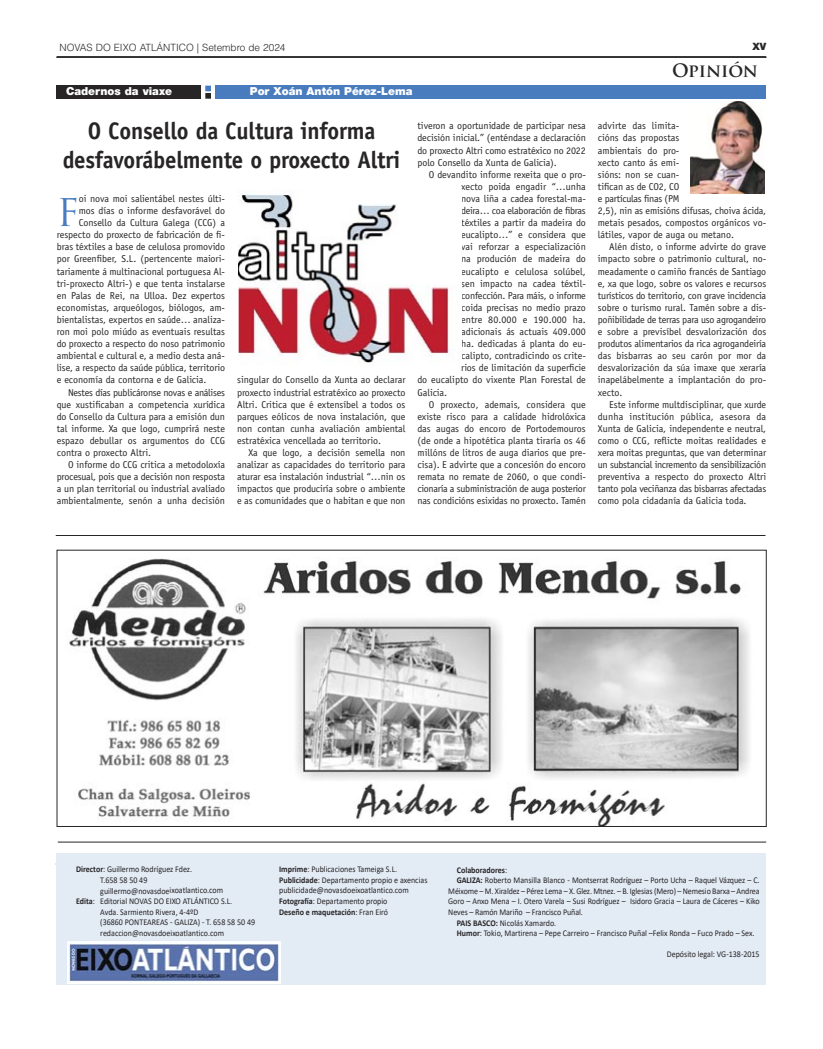
<style>
.page{position:relative;width:823px;height:1049px;background:#fff}
.page>*{position:absolute;margin:0;border:0;box-sizing:border-box;transform-origin:0 0}
.t1{font:37.2px "Trajan Pro";color:#487cbe}
.t2{font:700 24px/29.4px "Officina Sans Std";letter-spacing:-.01em;color:#272526;text-align:center;scale:.95 1}
.t3{font:700 18px "Trajan Pro";letter-spacing:-.005em;color:#272526}
.t4{font:900 11px "Helvetica Neue LT";color:#fff}
.t5{font:10px/12.1px "Officina Sans Std";color:#272526;text-align:justify}
.t6{font:300 10px "Helvetica LT Std";color:#272526}
.t7{font:10px "Officina Sans Std";letter-spacing:-.025em;color:#272526}
.t8{font:10px "Officina Sans Std";letter-spacing:-.02em;color:#272526}
.t9{font:900 10px "Helvetica Neue LT";color:#272526}
.t10{font:8.8px/10.6px "Calibri";color:#272526;scale:.91 1}
.t11{font:700 8.8px "Calibri";color:#272526;scale:.91 1}
.s1{font-weight:700}
.s2{font-weight:400}
</style>
<div class="page">
<div style="left:56px;top:86px;width:145px;height:13px;background:#272526"></div>
<div style="left:215px;top:85px;width:550px;height:14px;background:#487cbe"></div>
<svg style="left:205px;top:86px;width:6px;height:13px"></svg>
<hr style="left:57px;top:56px;width:708px;height:1px;background:#272526">
<hr style="left:56px;top:57px;width:710px;height:1px;background:#272526">
<img style="left:690px;top:101px;width:73px;height:92px">
<hr style="left:56px;top:864px;width:707px;height:1px;background:#272526">
<div style="left:57px;top:854px;width:708px;height:131px;background:#e3ebf5"></div>
<img style="left:68px;top:941px;width:213px;height:42px">
<hr style="left:58px;top:841px;width:707px;height:1px;background:#272526">
<img style="left:69px;top:558px;width:681px;height:267px">
<div style="left:57px;top:550px;width:709px;height:277px;border:1px solid #272526"></div>
<hr style="left:56px;top:535px;width:709px;height:1px;background:#272526">
<img style="left:238px;top:193px;width:213px;height:170px">
<p class="t6" style="left:59px;top:41px;width:227px">NOVAS DO EIXO ATLÁNTICO | Setembro de 2024</p>
<p class="t9" style="left:752px;top:42px;width:15px">XV</p>
<p class="t3" style="left:671px;top:60px;width:87px">Opinión</p>
<p class="t4" style="left:250px;top:87px;width:164px">Por Xoán Antón Pérez-Lema</p>
<p class="t2" style="left:63px;top:118px;width:357px">O Consello da Cultura informa desfavorábelmente o proxecto Altri</p>
<p class="t4" style="left:66px;top:87px;width:107px">Cadernos da viaxe</p>
<p class="t5" style="left:417px;top:121px;width:170px">tiveron a oportunidade de participar nesa decisión inicial.” (enténdase a declaración do proxecto Altri como estratéxico no 2022 polo Consello da Xunta de Galicia).</p>
<p class="t5" style="left:428px;top:169px;width:158px">O devandito informe rexeita que o pro-</p>
<p class="t5" style="left:461px;top:181px;width:126px">xecto poida engadir “…unha</p>
<p class="t5" style="left:461px;top:193px;width:126px">nova liña a cadea forestal-ma-</p>
<p class="t7" style="left:461px;top:207px;width:126px">deira… coa elaboración de fibras</p>
<p class="t5" style="left:461px;top:217px;width:126px">téxtiles a partir da madeira do</p>
<p class="t5" style="left:461px;top:230px;width:126px">eucalipto…” e considera que</p>
<p class="t5" style="left:461px;top:242px;width:126px">vai reforzar a especialización</p>
<p class="t5" style="left:461px;top:254px;width:126px">na produción de madeira do</p>
<p class="t5" style="left:461px;top:266px;width:126px">eucalipto e celulosa solúbel,</p>
<p class="t5" style="left:461px;top:278px;width:126px">sen impacto na cadea téxtil-</p>
<p class="t8" style="left:461px;top:291px;width:126px">confección. Para máis, o informe</p>
<p class="t5" style="left:461px;top:302px;width:126px">coida precisas no medio prazo</p>
<p class="t5" style="left:461px;top:314px;width:126px">entre 80.000 e 190.000 ha.</p>
<p class="t5" style="left:461px;top:326px;width:126px">adicionais ás actuais 409.000</p>
<p class="t5" style="left:461px;top:338px;width:126px">ha. dedicadas á planta do eu-</p>
<p class="t5" style="left:461px;top:351px;width:126px">calipto, contradicindo os crite-</p>
<p class="t5" style="left:461px;top:363px;width:126px">rios de limitación da superficie</p>
<p class="t5" style="left:417px;top:375px;width:170px">do eucalipto do vixente Plan Forestal de</p>
<p class="t5" style="left:417px;top:387px;width:31px">Galicia.</p>
<p class="t5" style="left:417px;top:399px;width:170px;text-indent:11px">O proxecto, ademais, considera que existe risco para a calidade hidrolóxica das augas do encoro de Portodemouros (de onde a hipotética planta tiraría os 46 millóns de litros de auga diarios que pre&shy;cisa). E advirte que a concesión do encoro remata no remate de 2060, o que condi&shy;cionaría a subministración de auga posterior nas condicións esixidas no proxecto. Tamén</p>
<p class="t5" style="left:597px;top:121px;width:170px;text-align:left">advirte das limita-<br>cións das propostas<br>ambientais do pro-<br>xecto canto ás emi-<br>sións: non se cuan-<br>tifican as de CO2, CO<br>e partículas finas (PM<br>2,5), nin as emisións difusas, choiva ácida, metais pesados, compostos orgánicos vo&shy;látiles, vapor de auga ou metano.</p>
<p class="t5" style="left:597px;top:242px;width:170px;text-indent:11px">Alén disto, o informe advirte do grave impacto sobre o patrimonio cultural, no&shy;meadamente o camiño francés de Santiago e, xa que logo, sobre os valores e recursos turísticos do territorio, con grave incidencia sobre o turismo rural. Tamén sobre a dis&shy;poñibilidade de terras para uso agrogandeiro e sobre a previsíbel desvalorización dos produtos alimentarios da rica agrogandeiría das bisbarras ao seu carón por mor da desvalorización da súa imaxe que xeraría inapelábelmente a implantación do pro&shy;xecto.</p>
<p class="t5" style="left:597px;top:399px;width:170px;text-indent:11px">Este informe multdisciplinar, que xurde dunha institución pública, asesora da Xunta de Galicia, independente e neutral, como o CCG, reflicte moitas realidades e xera moitas preguntas, que van determinar un substancial incremento da sensibilización preventiva a respecto do proxecto Altri tanto pola veciñanza das bisbarras afectadas como pola cidadanía da Galicia toda.</p>
<p class="t1" style="left:57px;top:191px;width:24px">F</p>
<p class="t5" style="left:79px;top:193px;width:148px">oi nova moi salientábel nestes últi-</p>
<p class="t5" style="left:79px;top:205px;width:148px">mos días o informe desfavorável do</p>
<p class="t5" style="left:79px;top:217px;width:148px">Consello da Cultura Galega (CCG) a</p>
<p class="t5" style="left:57px;top:230px;width:170px">respecto do proxecto de fabricación de fi-</p>
<p class="t5" style="left:57px;top:242px;width:170px">bras téxtiles a base de celulosa promovido</p>
<p class="t5" style="left:57px;top:254px;width:170px">por Greenfiber, S.L. (pertencente maiori-</p>
<p class="t5" style="left:57px;top:266px;width:170px">tariamente á multinacional portuguesa Al-</p>
<p class="t5" style="left:57px;top:278px;width:170px">tri-proxecto Altri-) e que tenta instalarse</p>
<p class="t5" style="left:57px;top:290px;width:170px">en Palas de Rei, na Ulloa. Dez expertos</p>
<p class="t5" style="left:57px;top:302px;width:170px">economistas, arqueólogos, biólogos, am-</p>
<p class="t5" style="left:57px;top:314px;width:170px">bientalistas, expertos en saúde… analiza-</p>
<p class="t5" style="left:57px;top:326px;width:170px">ron moi polo miúdo as eventuais resultas</p>
<p class="t5" style="left:57px;top:338px;width:170px">do proxecto a respecto do noso patrimonio</p>
<p class="t5" style="left:57px;top:351px;width:170px">ambiental e cultural e, a medio desta aná-</p>
<p class="t5" style="left:57px;top:363px;width:170px">lise, a respecto da saúde pública, territorio</p>
<p class="t5" style="left:57px;top:375px;width:151px">e economía da contorna e de Galicia.</p>
<p class="t5" style="left:57px;top:387px;width:170px;text-indent:11px">Nestes días publicáronse novas e análises que xustificaban a competencia xurídica do Consello da Cultura para a emisión dun tal informe. Xa que logo, cumprirá neste espazo debullar os argumentos do CCG contra o proxecto Altri.</p>
<p class="t5" style="left:57px;top:459px;width:170px;text-indent:11px">O informe do CCG critica a metodoloxía procesual, pois que a decisión non resposta a un plan territorial ou industrial avaliado ambientalmente, senón a unha decisión</p>
<p class="t5" style="left:237px;top:375px;width:170px">singular do Consello da Xunta ao declarar proxecto industrial estratéxico ao proxecto Altri. Critica que é extensíbel a todos os parques eólicos de nova instalación, que non contan cunha avaliación ambiental estratéxica vencellada ao territorio.</p>
<p class="t5" style="left:237px;top:447px;width:170px;text-indent:11px">Xa que logo, a decisión semella non analizar as capacidades do territorio para aturar esa instalación industrial “…nin os impactos que produciría sobre o ambiente e as comunidades que o habitan e que non</p>
<p class="t10" style="left:100px;top:865px;width:102px;text-indent:-24px"><span class="s1">Director</span>: Guillermo Rodríguez Fdez.<br>T.658 58 50 49</p>
<p class="t10" style="left:100px;top:886px;width:136px">guillermo@novasdoeixoatlantico.com</p>
<p class="t10" style="left:76px;top:896px;width:173px"><span class="s1">Edita</span>: Editorial NOVAS DO EIXO ATLÁNTICO S.L.</p>
<p class="t10" style="left:100px;top:907px;width:172px">Avda. Sarmiento Rivera, 4-4ºD<br>(36860 PONTEAREAS - GALIZA) - T. 658 58 50 49</p>
<p class="t10" style="left:100px;top:928px;width:137px">redaccion@novasdoeixoatlantico.com</p>
<p class="t10" style="left:279px;top:865px;width:131px"><span class="s1">Imprime</span>: Publicaciones Tameiga S.L.</p>
<p class="t10" style="left:279px;top:875px;width:164px"><span class="s1">Publicidade</span>: Departamento propio e axencias</p>
<p class="t10" style="left:279px;top:886px;width:144px">publicidade@novasdoeixoatlantico.com</p>
<p class="t10" style="left:279px;top:896px;width:120px"><span class="s1">Fotografía</span>: Departamento propio</p>
<p class="t11" style="left:279px;top:908px;width:121px">Deseño e maquetación<span class="s2">: Fran Eiró</span></p>
<p class="t11" style="left:456px;top:866px;width:57px">Colaboradores<span class="s2">:</span></p>
<p class="t10" style="left:448px;top:876px;width:343px;text-align:justify;text-indent:9px"><span class="s1">GALIZA:</span> Roberto Mansilla Blanco - Montserrat Rodríguez – Porto Ucha – Raquel Vázquez – C.<br>Méixome – M. Xiraldez – Pérez Lema – X. Glez. Mtnez. – B. Iglesias (Mero) – Nemesio Barxa – Andrea Goro – Anxo Mena – I. Otero Varela – Susi Rodríguez – Isidoro Gracia – Laura de Cáceres – Kiko Neves – Ramón Mariño – Francisco Puñal.</p>
<p class="t10" style="left:456px;top:918px;width:111px"><span class="s1">PAIS BASCO:</span> Nicolás Xamardo.</p>
<p class="t10" style="left:456px;top:928px;width:328px"><span class="s1">Humor</span>: Tokio, Martirena – Pepe Carreiro – Francisco Puñal –Felix Ronda – Fuco Prado – Sex.</p>
<p class="t10" style="left:666px;top:950px;width:103px">Depósito legal: VG-138-2015</p>
</div>
